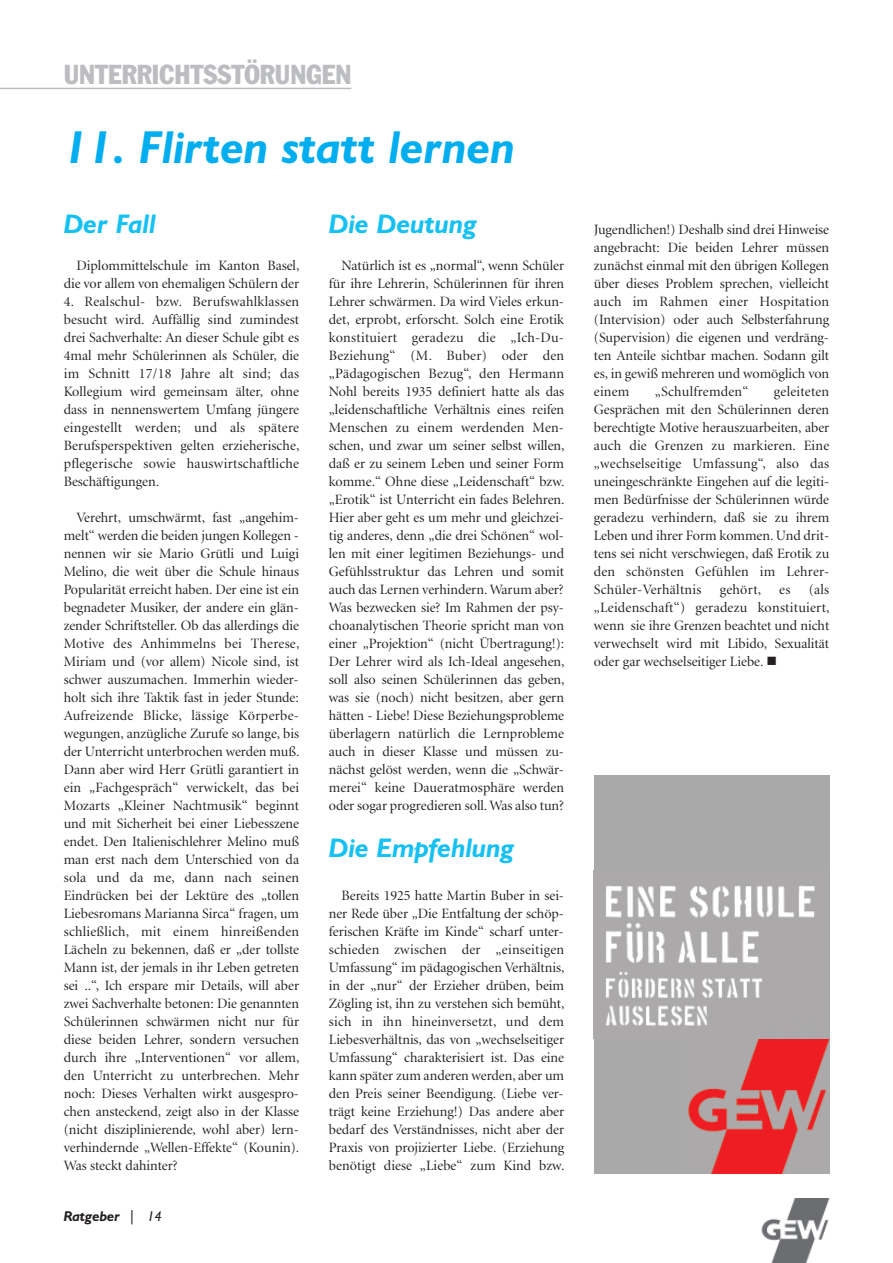
<style>
.page{position:relative;width:893px;height:1263px;background:#fff}
.page>*{position:absolute;margin:0;border:0;box-sizing:border-box;transform-origin:0 0}
.t1{font:italic 700 46.35px "Humanist 521 BT";color:#00aeef}
.t2{font:italic 700 27px "Humanist 521 BT";color:#15c0f2}
.t3{font:27px "Franklin Gothic Condensed";color:#bcbdc0}
.t4{font:14.25px/18px "Minion Display";color:#231f20;text-align:justify}
.t5{font:italic 700 14.25px "Humanist 521 BT";color:#231f20}
.s1{font-weight:400}
</style>
<div class="page">
<div style="left:594px;top:775px;width:235px;height:399px;background:#aaa9a9"></div>
<hr style="left:0;top:88px;width:351px;height:1px;background:#bcbdc0">
<img style="left:761px;top:1198px;width:69px;height:65px">
<img style="left:605px;top:885px;width:210px;height:141px">
<img style="left:688px;top:1039px;width:141px;height:135px">
<h2 class="t3" style="left:64px;top:59px;width:289px">UNTERRICHTSSTÖRUNGEN</h2>
<h1 class="t1" style="left:64px;top:120px;width:453px">11. Flirten statt lernen</h1>
<h2 class="t2" style="left:64px;top:208px;width:94px">Der Fall</h2>
<p class="t4" style="left:64px;top:257px;width:237px;text-align:right">Diplommittelschule im Kanton Basel, die vor allem von ehemaligen Schülern der</p>
<p class="t4" style="left:64px;top:293px;width:237px">4. Realschul- bzw. Berufswahlklassen besucht wird. Auffällig sind zumindest drei Sachverhalte: An dieser Schule gibt es 4mal mehr Schülerinnen als Schüler, die im Schnitt 17/18 Jahre alt sind; das Kollegium wird gemeinsam älter, ohne dass in nennenswertem Umfang jüngere eingestellt werden; und als spätere Berufsperspektiven gelten erzieherische, pflegerische sowie hauswirtschaftliche Beschäftigungen.</p>
<p class="t4" style="left:64px;top:509px;width:237px;text-indent:13px">Verehrt, umschwärmt, fast „angehim&shy;melt“ werden die beiden jungen Kollegen - nennen wir sie Mario Grütli und Luigi Melino, die weit über die Schule hinaus Popularität erreicht haben. Der eine ist ein begnadeter Musiker, der andere ein glän&shy;zender Schriftsteller. Ob das allerdings die Motive des Anhimmelns bei Therese, Miriam und (vor allem) Nicole sind, ist schwer auszumachen. Immerhin wieder&shy;holt sich ihre Taktik fast in jeder Stunde:<br>Aufreizende Blicke, lässige Körperbe&shy;wegungen, anzügliche Zurufe so lange, bis der Unterricht unterbrochen werden muß.<br>Dann aber wird Herr Grütli garantiert in ein „Fachgespräch“ verwickelt, das bei Mozarts „Kleiner Nachtmusik“ beginnt und mit Sicherheit bei einer Liebesszene endet. Den Italienischlehrer Melino muß man erst nach dem Unterschied von da sola und da me, dann nach seinen Eindrücken bei der Lektüre des „tollen Liebesromans Marianna Sirca“ fragen, um schließlich, mit einem hinreißenden Lächeln zu bekennen, daß er „der tollste Mann ist, der jemals in ihr Leben getreten sei ..“, Ich erspare mir Details, will aber zwei Sachverhalte betonen: Die genannten Schülerinnen schwärmen nicht nur für diese beiden Lehrer, sondern versuchen durch ihre „Interventionen“ vor allem, den Unterricht zu unterbrechen. Mehr noch: Dieses Verhalten wirkt ausgespro&shy;chen ansteckend, zeigt also in der Klasse (nicht disziplinierende, wohl aber) lern&shy;verhindernde „Wellen-Effekte“ (Kounin).<br>Was steckt dahinter?</p>
<p class="t5" style="left:64px;top:1207px;width:100px">Ratgeber <span class="s1">| 14</span></p>
<h2 class="t2" style="left:329px;top:208px;width:150px">Die Deutung</h2>
<p class="t4" style="left:329px;top:257px;width:237px;text-indent:13px">Natürlich ist es „normal“, wenn Schüler für ihre Lehrerin, Schülerinnen für ihren Lehrer schwärmen. Da wird Vieles erkun&shy;det, erprobt, erforscht. Solch eine Erotik konstituiert geradezu die „Ich-Du-Beziehung“ (M. Buber) oder den „Pädagogischen Bezug“, den Hermann Nohl bereits 1935 definiert hatte als das „leidenschaftliche Verhältnis eines reifen Menschen zu einem werdenden Men&shy;schen, und zwar um seiner selbst willen, daß er zu seinem Leben und seiner Form komme.“ Ohne diese „Leidenschaft“ bzw. „Erotik“ ist Unterricht ein fades Belehren.<br>Hier aber geht es um mehr und gleichzei&shy;tig anderes, denn „die drei Schönen“ wol&shy;len mit einer legitimen Beziehungs- und Gefühlsstruktur das Lehren und somit auch das Lernen verhindern.Warum aber?<br>Was bezwecken sie? Im Rahmen der psy&shy;choanalytischen Theorie spricht man von einer „Projektion“ (nicht Übertragung!):<br>Der Lehrer wird als Ich-Ideal angesehen, soll also seinen Schülerinnen das geben, was sie (noch) nicht besitzen, aber gern hätten - Liebe! Diese Beziehungsprobleme überlagern natürlich die Lernprobleme auch in dieser Klasse und müssen zu&shy;nächst gelöst werden, wenn die „Schwär&shy;merei“ keine Daueratmosphäre werden oder sogar progredieren soll.Was also tun?</p>
<h2 class="t2" style="left:329px;top:832px;width:187px">Die Empfehlung</h2>
<p class="t4" style="left:329px;top:887px;width:237px;text-indent:13px">Bereits 1925 hatte Martin Buber in sei&shy;ner Rede über „Die Entfaltung der schöp&shy;ferischen Kräfte im Kinde“ scharf unter&shy;schieden zwischen der „einseitigen Umfassung“ im pädagogischen Verhältnis, in der „nur“ der Erzieher drüben, beim Zögling ist, ihn zu verstehen sich bemüht, sich in ihn hineinversetzt, und dem Liebesverhältnis, das von „wechselseitiger Umfassung“ charakterisiert ist. Das eine kann später zum anderen werden, aber um den Preis seiner Beendigung. (Liebe ver&shy;trägt keine Erziehung!) Das andere aber bedarf des Verständnisses, nicht aber der Praxis von projizierter Liebe. (Erziehung benötigt diese „Liebe“ zum Kind bzw.</p>
<p class="t4" style="left:594px;top:221px;width:237px">Jugendlichen!) Deshalb sind drei Hinweise angebracht: Die beiden Lehrer müssen zunächst einmal mit den übrigen Kollegen über dieses Problem sprechen, vielleicht auch im Rahmen einer Hospitation (Intervision) oder auch Selbsterfahrung (Supervision) die eigenen und verdräng&shy;ten Anteile sichtbar machen. Sodann gilt es, in gewiß mehreren und womöglich von einem</p>
<p class="t4" style="left:655px;top:383px;width:95px">„Schulfremden“</p>
<p class="t4" style="left:594px;top:383px;width:237px;text-indent:180px">geleiteten Gesprächen mit den Schülerinnen deren berechtigte Motive herauszuarbeiten, aber auch die Grenzen zu markieren. Eine „wechselseitige Umfassung“, also das uneingeschränkte Eingehen auf die legiti&shy;men Bedürfnisse der Schülerinnen würde geradezu verhindern, daß sie zu ihrem Leben und ihrer Form kommen. Und drit&shy;tens sei nicht verschwiegen, daß Erotik zu den schönsten Gefühlen im Lehrer-Schüler-Verhältnis</p>
<p class="t4" style="left:594px;top:581px;width:237px;text-indent:215px">(als „Leidenschaft“) geradezu konstituiert, wenn sie ihre Grenzen beachtet und nicht verwechselt wird mit Libido, Sexualität oder gar wechselseitiger Liebe.</p>
<p class="t4" style="left:720px;top:581px;width:43px">gehört,</p>
<p class="t4" style="left:779px;top:581px;width:13px">es</p>
</div>
